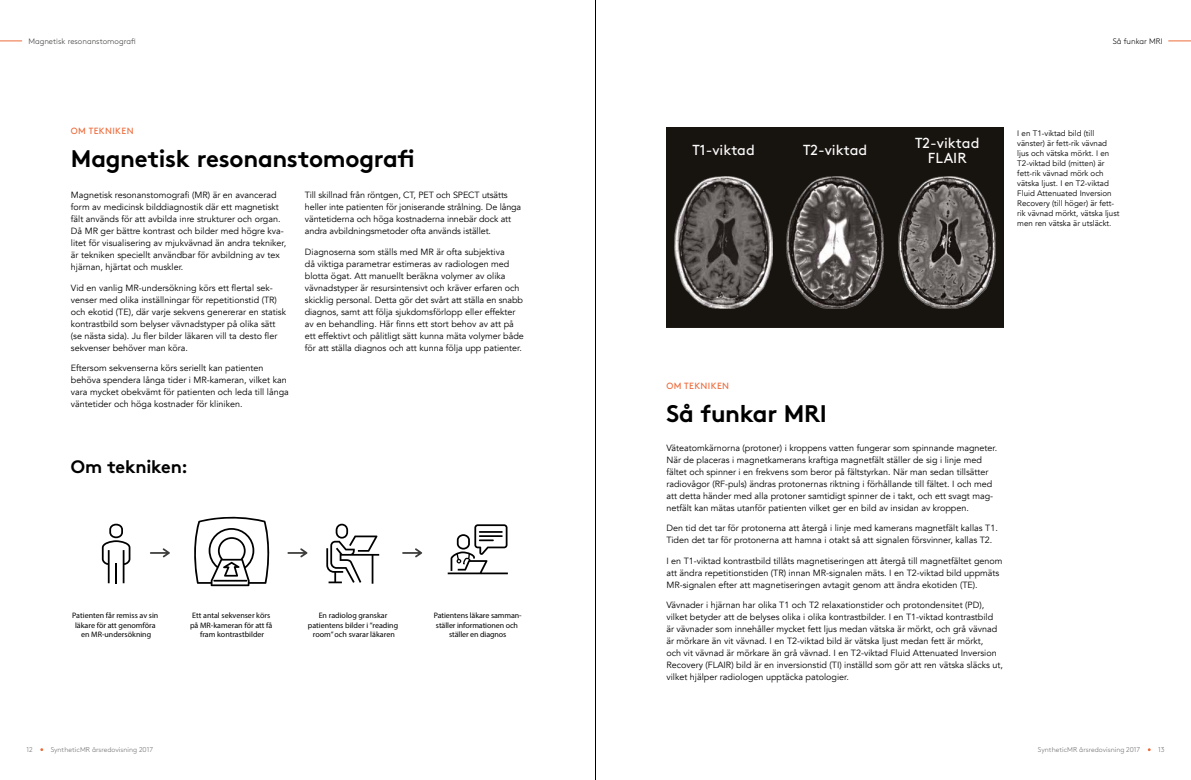
<style>
.page{position:relative;width:1191px;height:780px;background:#fff}
.page>*{position:absolute;margin:0;border:0;box-sizing:border-box;transform-origin:0 0}
.t1{font:700 24px "Brown Pro";letter-spacing:-.01em;color:#000}
.t2{font:700 18px "Brown Pro";letter-spacing:-.01em;color:#000}
.t3{font:14.5px/14.5px "Brown Pro";color:#fdfcfd;text-align:center}
.t4{font:9px/12px "Avenir";color:#000}
.t5{font:9px "Brown Pro";letter-spacing:.04em;color:#ed6b3b}
.t6{font:8px/10px "Avenir";color:#000}
.t7{font:300 8px "Brown Pro";color:#3c3c3b}
.t8{font:300 8px "Brown Pro";color:#000}
.t9{font:7.9px/9.5px "Myriad Pro";color:#000;text-align:center}
.t10{font:300 7px "Brown Pro";color:#706f6f}
</style>
<div class="page">
<svg style="left:0;top:41px;width:22px;height:1px"></svg>
<svg style="left:1168px;top:41px;width:23px;height:1px"></svg>
<div style="left:666px;top:128px;width:337px;height:199px;background:#17130e"></div>
<img style="left:674px;top:176px;width:98px;height:133px">
<img style="left:787px;top:177px;width:96px;height:131px">
<img style="left:898px;top:176px;width:97px;height:132px">
<svg style="left:102px;top:523px;width:28px;height:60px"></svg>
<hr style="left:115px;top:563px;width:2px;height:20px;background:#000">
<svg style="left:326px;top:523px;width:53px;height:60px"></svg>
<svg style="left:150px;top:548px;width:20px;height:9px"></svg>
<svg style="left:287px;top:548px;width:20px;height:9px"></svg>
<svg style="left:402px;top:548px;width:20px;height:9px"></svg>
<svg style="left:194px;top:516px;width:76px;height:70px"></svg>
<hr style="left:213px;top:579px;width:34px;height:2px;background:#000">
<svg style="left:448px;top:524px;width:60px;height:50px"></svg>
<hr style="left:595px;top:0;width:1px;height:780px;background:#000">
<p class="t7" style="left:28px;top:35px;width:109px">Magnetisk resonanstomografi</p>
<p class="t8" style="left:1112px;top:35px;width:51px">Så funkar MRI</p>
<p class="t5" style="left:71px;top:124px;width:64px">OM TEKNIKEN</p>
<h1 class="t1" style="left:71px;top:139px;width:345px">Magnetisk resonanstomografi</h1>
<p class="t4" style="left:71px;top:189px;width:217px">Magnetisk resonanstomografi (MR) är en avancerad form av medicinsk bilddiagnostik där ett magnetiskt fält används för att avbilda inre strukturer och organ.<br>Då MR ger bättre kontrast och bilder med högre kva&shy;litet för visualisering av mjukvävnad än andra tekniker, är tekniken speciellt användbar för avbildning av tex hjärnan, hjärtat och muskler.</p>
<p class="t4" style="left:71px;top:282px;width:217px">Vid en vanlig MR-undersökning körs ett flertal sek&shy;venser med olika inställningar för repetitionstid (TR) och ekotid (TE), där varje sekvens genererar en statisk kontrastbild som belyser vävnadstyper på olika sätt (se nästa sida). Ju fler bilder läkaren vill ta desto fler sekvenser behöver man köra.</p>
<p class="t4" style="left:71px;top:362px;width:219px">Eftersom sekvenserna körs seriellt kan patienten behöva spendera långa tider i MR-kameran, vilket kan vara mycket obekvämt för patienten och leda till långa väntetider och höga kostnader för kliniken.</p>
<p class="t4" style="left:305px;top:189px;width:218px">Till skillnad från röntgen, CT, PET och SPECT utsätts heller inte patienten för joniserande strålning. De långa väntetiderna och höga kostnaderna innebär dock att andra avbildningsmetoder ofta används istället.</p>
<p class="t4" style="left:305px;top:246px;width:220px">Diagnoserna som ställs med MR är ofta subjektiva<br>då viktiga parametrar estimeras av radiologen med blotta ögat. Att manuellt beräkna volymer av olika vävnadstyper är resursintensivt och kräver erfaren och skicklig personal. Detta gör det svårt att ställa en snabb diagnos, samt att följa sjukdomsförlopp eller effekter av en behandling. Här finns ett stort behov av att på ett effektivt och pålitligt sätt kunna mäta volymer både för att ställa diagnos och att kunna följa upp patienter.</p>
<h2 class="t2" style="left:71px;top:451px;width:118px">Om tekniken:</h2>
<p class="t9" style="left:72px;top:610px;width:88px">Patienten får remiss av sin läkare för att genomföra en MR-undersökning</p>
<p class="t9" style="left:190px;top:610px;width:84px">Ett antal sekvenser körs på MR-kameran för att få fram kontrastbilder</p>
<p class="t9" style="left:308px;top:610px;width:92px">En radiolog granskar patientens bilder i ”reading room” och svarar läkaren</p>
<p class="t9" style="left:434px;top:610px;width:89px">Patientens läkare samman&shy;ställer informationen och ställer en diagnos</p>
<h3 class="t3" style="left:692px;top:142px;width:64px">T1-viktad</h3>
<h3 class="t3" style="left:803px;top:142px;width:66px">T2-viktad</h3>
<h3 class="t3" style="left:915px;top:135px;width:66px">T2-viktad<br>FLAIR</h3>
<p class="t6" style="left:1017px;top:128px;width:104px">I en T1-viktad bild (till vänster) är fett-rik vävnad ljus och vätska mörkt. I en<br>T2-viktad bild (mitten) är fett-rik vävnad mörk och vätska ljust. I en T2-viktad<br>Fluid Attenuated Inversion<br>Recovery (till höger) är fett&shy;rik vävnad mörkt, vätska ljust men ren vätska är utsläckt.</p>
<p class="t5" style="left:666px;top:379px;width:64px">OM TEKNIKEN</p>
<h1 class="t1" style="left:666px;top:394px;width:162px">Så funkar MRI</h1>
<p class="t4" style="left:666px;top:442px;width:332px">Väteatomkärnorna (protoner) i kroppens vatten fungerar som spinnande magneter.<br>När de placeras i magnetkamerans kraftiga magnetfält ställer de sig i linje med fältet och spinner i en frekvens som beror på fältstyrkan. När man sedan tillsätter radiovågor (RF-puls) ändras protonernas riktning i förhållande till fältet. I och med att detta händer med alla protoner samtidigt spinner de i takt, och ett svagt mag&shy;netfält kan mätas utanför patienten vilket ger en bild av insidan av kroppen.</p>
<p class="t4" style="left:666px;top:522px;width:333px">Den tid det tar för protonerna att återgå i linje med kamerans magnetfält kallas T1.<br>Tiden det tar för protonerna att hamna i otakt så att signalen försvinner, kallas T2.</p>
<p class="t4" style="left:666px;top:555px;width:338px">I en T1-viktad kontrastbild tillåts magnetiseringen att återgå till magnetfältet genom att ändra repetitionstiden (TR) innan MR-signalen mäts. I en T2-viktad bild uppmäts<br>MR-signalen efter att magnetiseringen avtagit genom att ändra ekotiden (TE).</p>
<p class="t4" style="left:666px;top:599px;width:338px">Vävnader i hjärnan har olika T1 och T2 relaxationstider och protondensitet (PD), vilket betyder att de belyses olika i olika kontrastbilder. I en T1-viktad kontrastbild är vävnader som innehåller mycket fett ljus medan vätska är mörkt, och grå vävnad är mörkare än vit vävnad. I en T2-viktad bild är vätska ljust medan fett är mörkt,<br>och vit vävnad är mörkare än grå vävnad. I en T2-viktad Fluid Attenuated Inversion Recovery (FLAIR) bild är en inversionstid (TI) inställd som gör att ren vätska släcks ut, vilket hjälper radiologen upptäcka patologier.</p>
<p class="t10" style="left:27px;top:744px;width:8px">12</p>
<p class="t10" style="left:51px;top:744px;width:104px">SyntheticMR årsredovisning 2017</p>
<p class="t10" style="left:1038px;top:744px;width:104px">SyntheticMR årsredovisning 2017</p>
<p class="t10" style="left:1158px;top:744px;width:8px">13</p>
</div>
